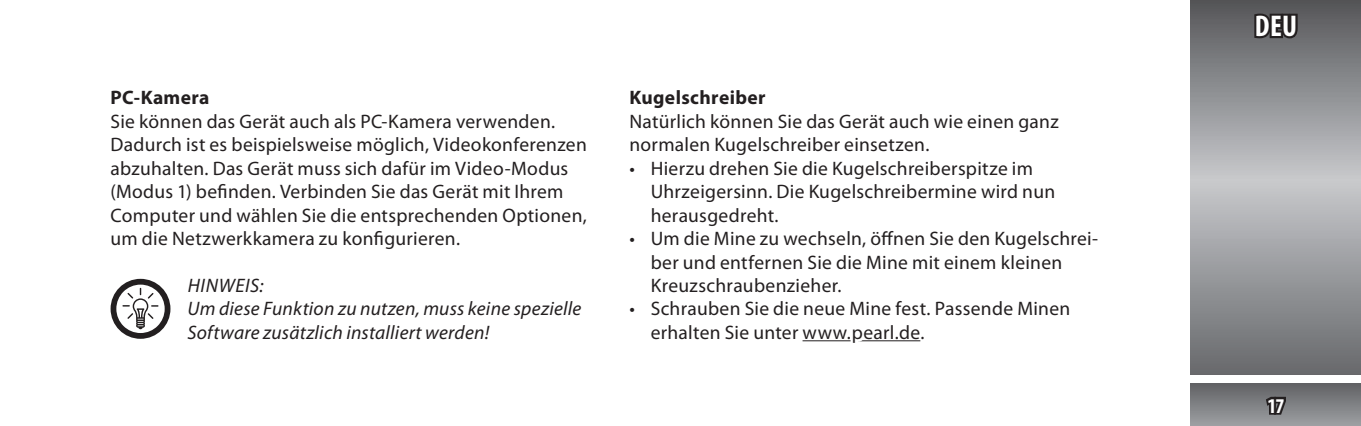
<style>
.page{position:relative;width:1361px;height:426px;background:#fff}
.page>*{position:absolute;margin:0;border:0;box-sizing:border-box;transform-origin:0 0}
.t1{font:700 condensed 30px "Myriad Pro";color:#fff}
.t2{font:700 condensed 21px "Myriad Pro";color:#fff}
.t3{font:19.5px/23.4px "Myriad Pro";letter-spacing:.015em;color:#231f20}
.t4{font:italic 19.5px/23.4px "Myriad Pro";letter-spacing:.01em;color:#231f20}
.t5{font:700 19.5px "Myriad Pro";letter-spacing:.02em;color:#231f20}
</style>
<div class="page">
<svg style="left:1191px;top:0;width:170px;height:374px;background:#939598"></svg>
<div style="left:1191px;top:383px;width:170px;height:42px;background:linear-gradient(to bottom,#606164,#9b9da0)"></div>
<svg style="left:1263px;top:394px;width:25px;height:22px"></svg>
<svg style="left:1251px;top:10px;width:48px;height:30px"></svg>
<svg style="left:111px;top:278px;width:59px;height:60px"></svg>
<hr style="left:802px;top:340px;width:118px;height:1px;background:#231f20">
<svg style="left:848px;top:340px;width:19px;height:2px"></svg>
<p class="t5" style="left:111px;top:85px;width:100px">PC-Kamera</p>
<p class="t3" style="left:111px;top:109px;width:478px">Sie können das Gerät auch als PC-Kamera verwenden.<br>Dadurch ist es beispielsweise möglich, Videokonferenzen abzuhalten. Das Gerät muss sich dafür im Video-Modus (Modus 1) befinden. Verbinden Sie das Gerät mit Ihrem Computer und wählen Sie die entsprechenden Optionen, um die Netzwerkkamera zu konfigurieren.</p>
<p class="t4" style="left:187px;top:273px;width:395px">HINWEIS:<br>Um diese Funktion zu nutzen, muss keine spezielle<br>Software zusätzlich installiert werden!</p>
<p class="t5" style="left:629px;top:85px;width:138px">Kugelschreiber</p>
<p class="t3" style="left:629px;top:109px;width:431px">Natürlich können Sie das Gerät auch wie einen ganz normalen Kugelschreiber einsetzen.</p>
<p class="t3" style="left:651px;top:156px;width:406px;text-indent:-21px">• Hierzu drehen Sie die Kugelschreiberspitze im<br>Uhrzeigersinn. Die Kugelschreibermine wird nun herausgedreht.</p>
<p class="t3" style="left:651px;top:226px;width:449px;text-indent:-21px">• Um die Mine zu wechseln, öffnen Sie den Kugelschrei&shy;ber und entfernen Sie die Mine mit einem kleinen<br>Kreuzschraubenzieher.</p>
<p class="t3" style="left:651px;top:296px;width:421px;text-indent:-21px">• Schrauben Sie die neue Mine fest. Passende Minen erhalten Sie unter www.pearl.de.</p>
<h1 class="t1" style="left:1254px;top:7px;width:44px">DEU</h1>
<p class="t2" style="left:1267px;top:392px;width:19px">17</p>
</div>
